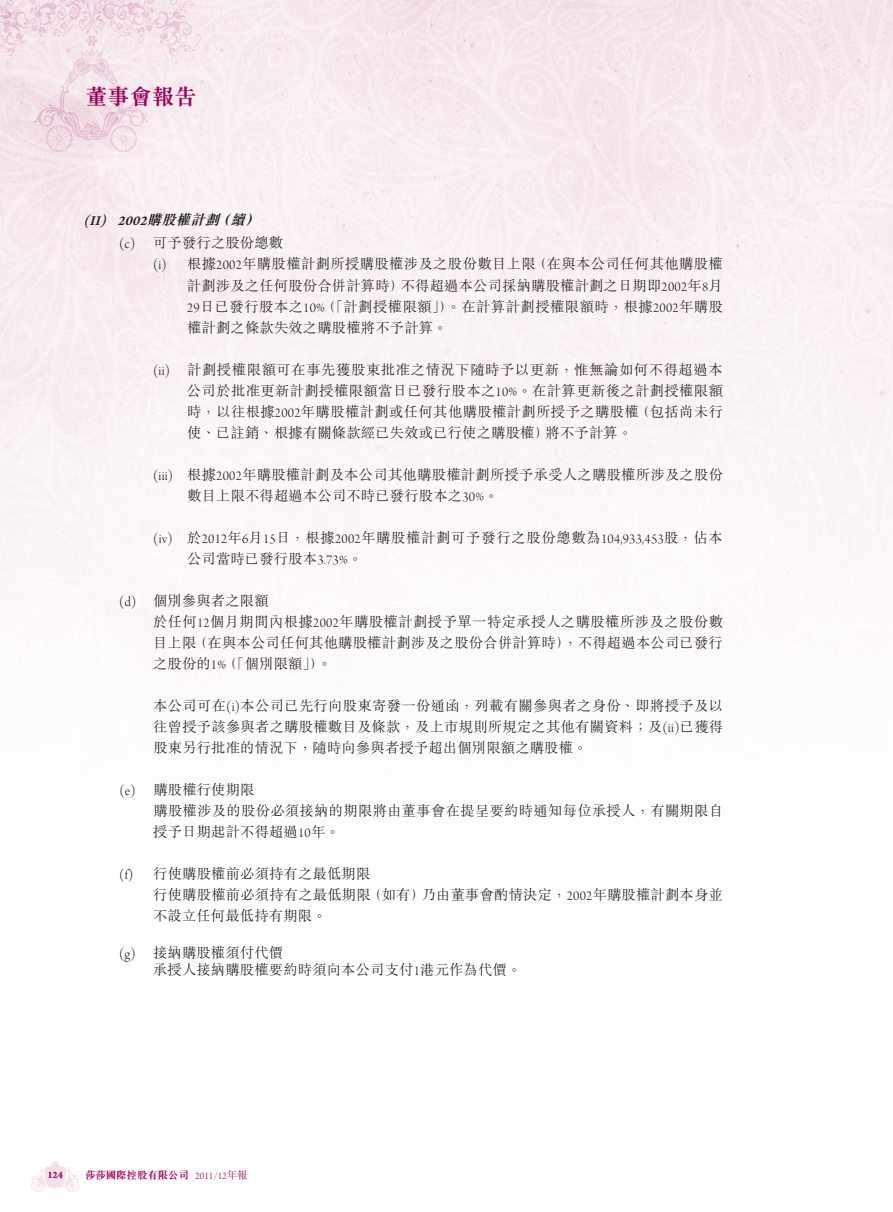
<style>
.page{position:relative;width:893px;height:1212px;background:#fff}
.page>*{position:absolute;margin:0;border:0;box-sizing:border-box;transform-origin:0 0}
.t1{font:700 22.5px "M Sung HK";letter-spacing:-.01em;color:#9c0159}
.t2{font:300 14.25px/21px "M Sung HK";letter-spacing:.02em;color:#231f20}
.t3{font:300 14.25px/21px "M Sung HK";letter-spacing:.055em;color:#231f20}
.t4{font:700 10.5px "M Sung HK";letter-spacing:-.01em;color:#9c0159}
.t5{font:700 10.5px "Arno Pro";color:#9c0159}
.s1{font-family:"Arno Pro";font-weight:600;font-style:italic}
.s2{font-weight:700;font-style:italic}
.s3{font-family:"Arno Pro Light Display";font-weight:400}
.s4{font-weight:300}
</style>
<div class="page">
<svg style="left:31px;top:1160px;width:48px;height:32px"></svg>
<svg style="left:0;top:0;width:201px;height:152px;background:#f2e1e8"></svg>
<p class="t1" style="left:85px;top:81px;width:113px">董事會報告</p>
<p class="t2" style="left:119px;top:208px;width:166px;line-height:23.1px;text-indent:-35px"><span class="s1">(II) 2002</span><span class="s2">購股權計劃（續）</span><span class="s3">(c)</span> 可予發行之股份總數</p>
<p class="t2" style="left:187px;top:253px;width:537px;text-align:justify;text-indent:-34px"><span class="s3">(i)</span> 根據<span class="s3">2002</span>年購股權計劃所授購股權涉及之股份數目上限（在與本公司任何其他購股權計劃涉及之任何股份合併計算時）不得超過本公司採納購股權計劃之日期即<span class="s3">2002</span>年<span class="s3">8</span>月<span class="s3">29</span>日已發行股本之<span class="s3">10%</span>（「計劃授權限額」）。在計算計劃授權限額時，根據<span class="s3">2002</span>年購股權計劃之條款失效之購股權將不予計算。</p>
<p class="t2" style="left:187px;top:358px;width:537px;text-align:justify;text-indent:-34px"><span class="s3">(ii)</span> 計劃授權限額可在事先獲股東批准之情況下隨時予以更新，惟無論如何不得超過本公司於批准更新計劃授權限額當日已發行股本之<span class="s3">10%</span>。在計算更新後之計劃授權限額時，以往根據<span class="s3">2002</span>年購股權計劃或任何其他購股權計劃所授予之購股權（包括尚未行使、已註銷、根據有關條款經已失效或已行使之購股權）將不予計算。</p>
<p class="t2" style="left:187px;top:463px;width:537px;text-indent:-34px"><span class="s3">(iii)</span> 根據<span class="s3">2002</span>年購股權計劃及本公司其他購股權計劃所授予承受人之購股權所涉及之股份數目上限不得超過本公司不時已發行股本之<span class="s3">30%</span>。</p>
<p class="t3" style="left:187px;top:526px;width:537px;text-indent:-34px"><span class="s3">(iv)</span> 於<span class="s3">2012</span>年<span class="s3">6</span>月<span class="s3">15</span>日，根據<span class="s3">2002</span>年購股權計劃可予發行之股份總數為<span class="s3">104,933,453</span>股，佔本公司當時已發行股本<span class="s3">3.73%</span>。</p>
<p class="t2" style="left:153px;top:589px;width:571px;text-indent:-34px"><span class="s3">(d)</span> 個別參與者之限額<br>於任何<span class="s3">12</span>個月期間內根據<span class="s3">2002</span>年購股權計劃授予單一特定承授人之購股權所涉及之股份數目上限（在與本公司任何其他購股權計劃涉及之股份合併計算時），不得超過本公司已發行之股份的<span class="s3">1%</span>（「個別限額」）。</p>
<p class="t2" style="left:153px;top:694px;width:572px;text-align:justify">本公司可在<span class="s3">(i)</span>本公司已先行向股東寄發一份通函，列載有關參與者之身份、即將授予及以往曾授予該參與者之購股權數目及條款，及上市規則所規定之其他有關資料；及<span class="s3">(ii)</span>已獲得股東另行批准的情況下，隨時向參與者授予超出個別限額之購股權。</p>
<p class="t2" style="left:153px;top:778px;width:571px;text-indent:-34px"><span class="s3">(e)</span> 購股權行使期限<br>購股權涉及的股份必須接納的期限將由董事會在提呈要約時通知每位承授人，有關期限自授予日期起計不得超過<span class="s3">10</span>年。</p>
<p class="t2" style="left:153px;top:862px;width:571px;text-indent:-34px"><span class="s3">(f)</span> 行使購股權前必須持有之最低期限<br>行使購股權前必須持有之最低期限（如有）乃由董事會酌情決定，<span class="s3">2002</span>年購股權計劃本身並不設立任何最低持有期限。</p>
<p class="t2" style="left:153px;top:944px;width:370px;line-height:16.5px;text-indent:-34px"><span class="s3">(g)</span> 接納購股權須付代價<br>承授人接納購股權要約時須向本公司支付<span class="s3">1</span>港元作為代價。</p>
<p class="t5" style="left:47px;top:1168px;width:17px">124</p>
<p class="t4" style="left:85px;top:1168px;width:164px">莎莎國際控股有限公司 <span class="s3">2011/12</span><span class="s4">年報</span></p>
</div>
